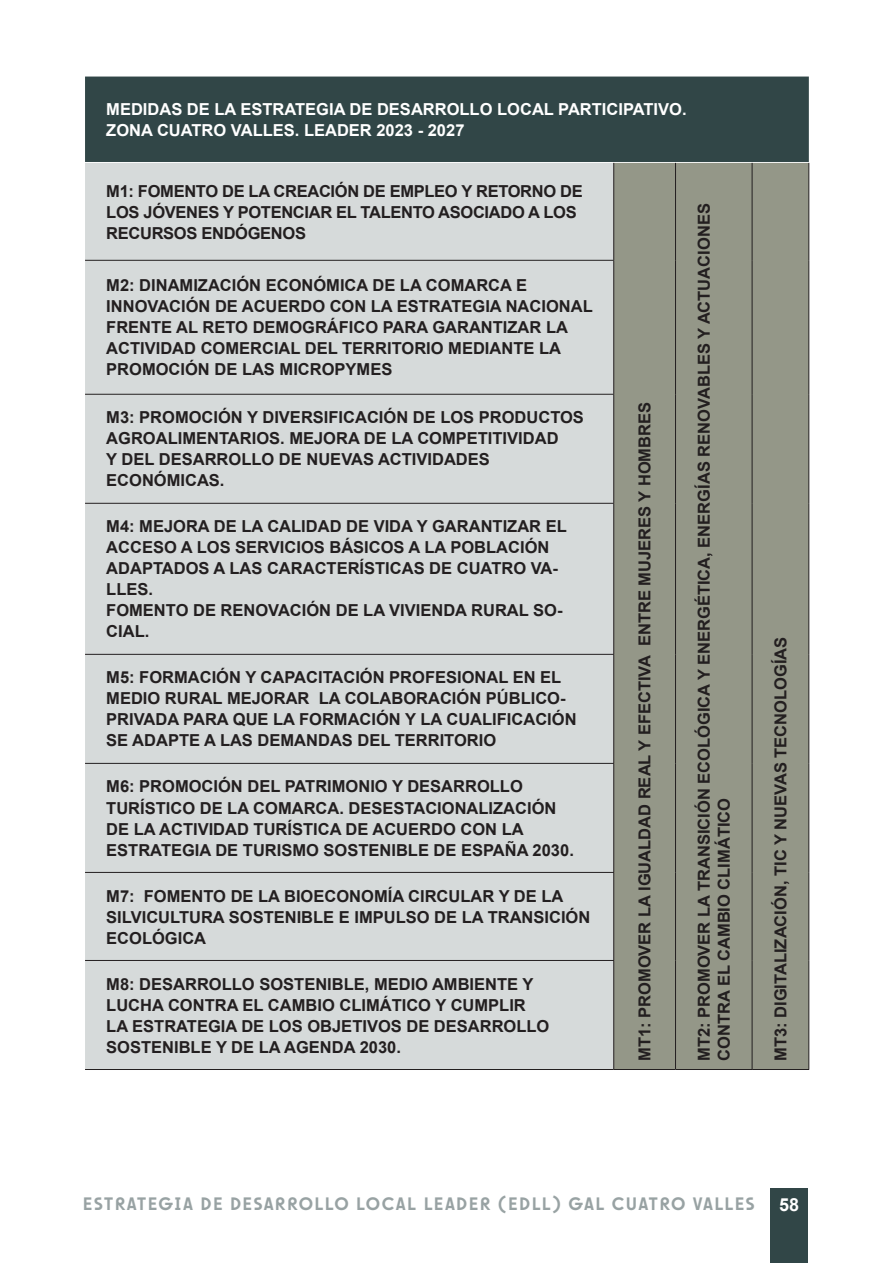
<style>
.page{position:relative;width:893px;height:1263px;background:#fff}
.page>*{position:absolute;margin:0;border:0;box-sizing:border-box;transform-origin:0 0}
.t1{font:500 18px "Sawton Bauhaus";letter-spacing:.07em;color:#98a2a3}
.t2{font:700 18px "Arial";color:#fff}
.texto{font:700 16.5px/21px "Arial";color:#231f20}
.texto-2{font:700 16.5px/21px "Arial";letter-spacing:-.02em;color:#231f20}
.texto-3{font:700 16.5px/21px "Arial";color:#fff}
</style>
<div class="page">
<div style="left:770px;top:1189px;width:38px;height:74px;background:#314647"></div>
<div style="left:85px;top:77px;width:724px;height:85px;background:#314647"></div>
<div style="left:85px;top:163px;width:528px;height:906px;background:#d6dada"></div>
<div style="left:614px;top:163px;width:194px;height:906px;background:#949788"></div>
<hr style="left:85px;top:260px;width:529px;height:1px;background:#231f20">
<hr style="left:85px;top:394px;width:529px;height:1px;background:#231f20">
<hr style="left:85px;top:503px;width:529px;height:1px;background:#231f20">
<hr style="left:85px;top:654px;width:529px;height:1px;background:#231f20">
<hr style="left:85px;top:763px;width:529px;height:1px;background:#231f20">
<hr style="left:85px;top:872px;width:529px;height:1px;background:#231f20">
<hr style="left:85px;top:960px;width:529px;height:1px;background:#231f20">
<hr style="left:85px;top:1069px;width:529px;height:1px;background:#231f20">
<hr style="left:613px;top:163px;width:1px;height:97px;background:#231f20">
<hr style="left:675px;top:163px;width:1px;height:97px;background:#231f20">
<hr style="left:752px;top:163px;width:1px;height:97px;background:#231f20">
<hr style="left:808px;top:163px;width:1px;height:97px;background:#231f20">
<hr style="left:613px;top:261px;width:1px;height:133px;background:#231f20">
<hr style="left:675px;top:260px;width:1px;height:134px;background:#231f20">
<hr style="left:752px;top:260px;width:1px;height:134px;background:#231f20">
<hr style="left:808px;top:260px;width:1px;height:134px;background:#231f20">
<hr style="left:613px;top:395px;width:1px;height:108px;background:#231f20">
<hr style="left:675px;top:394px;width:1px;height:109px;background:#231f20">
<hr style="left:752px;top:394px;width:1px;height:109px;background:#231f20">
<hr style="left:808px;top:394px;width:1px;height:109px;background:#231f20">
<hr style="left:613px;top:504px;width:1px;height:150px;background:#231f20">
<hr style="left:675px;top:503px;width:1px;height:151px;background:#231f20">
<hr style="left:752px;top:503px;width:1px;height:151px;background:#231f20">
<hr style="left:808px;top:503px;width:1px;height:151px;background:#231f20">
<hr style="left:613px;top:655px;width:1px;height:108px;background:#231f20">
<hr style="left:675px;top:654px;width:1px;height:109px;background:#231f20">
<hr style="left:752px;top:654px;width:1px;height:109px;background:#231f20">
<hr style="left:808px;top:654px;width:1px;height:109px;background:#231f20">
<hr style="left:613px;top:764px;width:1px;height:108px;background:#231f20">
<hr style="left:675px;top:763px;width:1px;height:109px;background:#231f20">
<hr style="left:752px;top:763px;width:1px;height:109px;background:#231f20">
<hr style="left:808px;top:763px;width:1px;height:109px;background:#231f20">
<hr style="left:613px;top:873px;width:1px;height:87px;background:#231f20">
<hr style="left:675px;top:872px;width:1px;height:88px;background:#231f20">
<hr style="left:752px;top:872px;width:1px;height:88px;background:#231f20">
<hr style="left:808px;top:872px;width:1px;height:88px;background:#231f20">
<hr style="left:613px;top:961px;width:1px;height:108px;background:#231f20">
<hr style="left:675px;top:960px;width:1px;height:109px;background:#231f20">
<hr style="left:752px;top:960px;width:1px;height:109px;background:#231f20">
<hr style="left:808px;top:960px;width:1px;height:109px;background:#231f20">
<hr style="left:614px;top:1069px;width:61px;height:1px;background:#231f20">
<hr style="left:675px;top:1069px;width:77px;height:1px;background:#231f20">
<hr style="left:752px;top:1069px;width:57px;height:1px;background:#231f20">
<p class="texto-3" style="left:106px;top:99px;width:582px">MEDIDAS DE LA ESTRATEGIA DE DESARROLLO LOCAL PARTICIPATIVO.<br>ZONA CUATRO VALLES. LEADER 2023 - 2027</p>
<p class="texto-2" style="left:106px;top:181px;width:478px">M1: FOMENTO DE LA CREACIÓN DE EMPLEO Y RETORNO DE<br>LOS JÓVENES Y POTENCIAR EL TALENTO ASOCIADO A LOS<br>RECURSOS ENDÓGENOS</p>
<p class="texto" style="left:106px;top:276px;width:488px">M2: DINAMIZACIÓN ECONÓMICA DE LA COMARCA E INNOVACIÓN DE ACUERDO CON LA ESTRATEGIA NACIONAL FRENTE AL RETO DEMOGRÁFICO PARA GARANTIZAR LA ACTIVIDAD COMERCIAL DEL TERRITORIO MEDIANTE LA PROMOCIÓN DE LAS MICROPYMES</p>
<p class="texto" style="left:106px;top:408px;width:479px">M3: PROMOCIÓN Y DIVERSIFICACIÓN DE LOS PRODUCTOS AGROALIMENTARIOS. MEJORA DE LA COMPETITIVIDAD<br>Y DEL DESARROLLO DE NUEVAS ACTIVIDADES ECONÓMICAS.</p>
<p class="texto" style="left:106px;top:517px;width:462px">M4: MEJORA DE LA CALIDAD DE VIDA Y GARANTIZAR EL ACCESO A LOS SERVICIOS BÁSICOS A LA POBLACIÓN ADAPTADOS A LAS CARACTERÍSTICAS DE CUATRO VA-LLES.</p>
<p class="texto" style="left:106px;top:601px;width:458px">FOMENTO DE RENOVACIÓN DE LA VIVIENDA RURAL SO-<br>CIAL.</p>
<p class="texto" style="left:106px;top:668px;width:472px">M5: FORMACIÓN Y CAPACITACIÓN PROFESIONAL EN EL MEDIO RURAL MEJORAR LA COLABORACIÓN PÚBLICO-PRIVADA PARA QUE LA FORMACIÓN Y LA CUALIFICACIÓN SE ADAPTE A LAS DEMANDAS DEL TERRITORIO</p>
<p class="texto" style="left:106px;top:777px;width:469px">M6: PROMOCIÓN DEL PATRIMONIO Y DESARROLLO TURÍSTICO DE LA COMARCA. DESESTACIONALIZACIÓN DE LA ACTIVIDAD TURÍSTICA DE ACUERDO CON LA ESTRATEGIA DE TURISMO SOSTENIBLE DE ESPAÑA 2030.</p>
<p class="texto" style="left:106px;top:886px;width:486px">M7: FOMENTO DE LA BIOECONOMÍA CIRCULAR Y DE LA<br>SILVICULTURA SOSTENIBLE E IMPULSO DE LA TRANSICIÓN<br>ECOLÓGICA</p>
<p class="texto" style="left:106px;top:974px;width:445px">M8: DESARROLLO SOSTENIBLE, MEDIO AMBIENTE Y LUCHA CONTRA EL CAMBIO CLIMÁTICO Y CUMPLIR LA ESTRATEGIA DE LOS OBJETIVOS DE DESARROLLO SOSTENIBLE Y DE LA AGENDA 2030.</p>
<p class="texto" style="left:635px;top:1061px;width:660px;rotate:-90deg">MT1: PROMOVER LA IGUALDAD REAL Y EFECTIVA ENTRE MUJERES Y HOMBRES</p>
<p class="texto" style="left:695px;top:1061px;width:859px;line-height:19.8px;rotate:-90deg">MT2: PROMOVER LA TRANSICIÓN ECOLÓGICA Y ENERGÉTICA, ENERGÍAS RENOVABLES Y ACTUACIONES<br>CONTRA EL CAMBIO CLIMÁTICO</p>
<p class="texto" style="left:771px;top:1061px;width:426px;rotate:-90deg">MT3: DIGITALIZACIÓN, TIC Y NUEVAS TECNOLOGÍAS</p>
<p class="t1" style="left:83px;top:1193px;width:673px">ESTRATEGIA DE DESARROLLO LOCAL LEADER (EDLL) GAL CUATRO VALLES</p>
<p class="t2" style="left:779px;top:1193px;width:22px">58</p>
</div>
